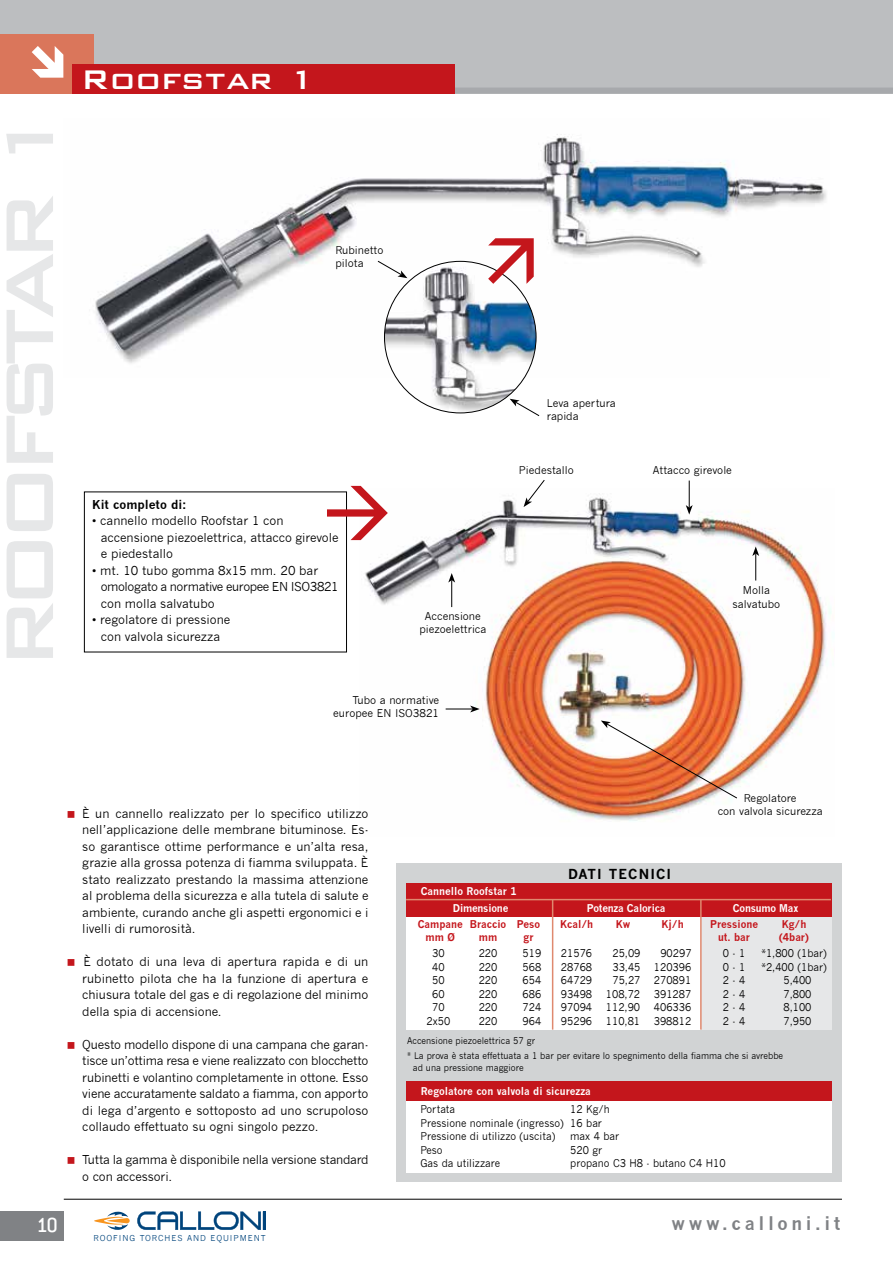
<style>
.page{position:relative;width:893px;height:1263px;background:#fff}
.page>*{position:absolute;margin:0;border:0;box-sizing:border-box;transform-origin:0 0}
.t1{font:500 90px "Bank Gothic BT";letter-spacing:-.13em;color:#e6e7e8}
.t2{font:500 36px "Bank Gothic BT";color:#fff}
.t3{font:500 22.5px "Conduit ITC";color:#fff}
.t4{font:700 18px "News Gothic";color:#808285}
.t5{font:700 13.5px "News Gothic";letter-spacing:.085em;color:#000}
.t6{font:12px/16.5px "News Gothic";color:#000;text-align:justify}
.t7{font:12px/16.5px "News Gothic";letter-spacing:-.025em;color:#000}
.t8{font:12px/16.5px "News Gothic";letter-spacing:-.02em;color:#000}
.t9{font:700 12px "News Gothic";color:#000}
.t10{font:10.5px/13.5px "News Gothic";color:#000;scale:.95 1}
.t11{font:10.5px/13.5px "News Gothic";color:#000;text-align:center}
.t12{font:700 10.5px "News Gothic";color:#c4161c;scale:.95 1}
.t13{font:700 10.5px/16.5px "News Gothic";letter-spacing:-.02em;color:#fff;scale:.95 1}
.t14{font:700 10.5px "News Gothic";color:#fff;scale:.95 1}
.t15{font:9px/15px "News Gothic";color:#000;scale:.95 1}
.t16{font:7.95px "News Gothic";color:#00447c}
</style>
<div class="page">
<div style="left:0;top:1211px;width:64px;height:30px;background:#808285"></div>
<img style="left:95px;top:134px;width:732px;height:244px">
<img style="left:384px;top:261px;width:152px;height:152px;border-radius:76px">
<svg style="left:510px;top:399px;width:30px;height:17px"></svg>
<svg style="left:377px;top:260px;width:30px;height:18px"></svg>
<svg style="left:488px;top:238px;width:46px;height:46px"></svg>
<div style="left:84px;top:491px;width:263px;height:161px;border:1px solid #000"></div>
<div style="left:0;top:0;width:893px;height:94px;background:#bcbec0"></div>
<div style="left:198px;top:88px;width:695px;height:6px;background:#a7a9ac"></div>
<div style="left:0;top:34px;width:94px;height:60px;background:#da765b"></div>
<div style="left:72px;top:64px;width:383px;height:30px;background:#c4161c"></div>
<hr style="left:64px;top:1199px;width:778px;height:1px;background:#000">
<img style="left:359px;top:493px;width:473px;height:328px">
<svg style="left:524px;top:480px;width:21px;height:27px"></svg>
<svg style="left:686px;top:481px;width:7px;height:34px"></svg>
<svg style="left:752px;top:546px;width:7px;height:34px"></svg>
<img style="left:601px;top:720px;width:137px;height:79px">
<svg style="left:448px;top:573px;width:7px;height:34px"></svg>
<svg style="left:327px;top:486px;width:61px;height:54px"></svg>
<div style="left:397px;top:864px;width:445px;height:318px;background:#d1d3d4"></div>
<div style="left:406px;top:910px;width:153px;height:120px;background:#fff"></div>
<div style="left:406px;top:1091px;width:425px;height:81px;background:#fff"></div>
<div style="left:553px;top:909px;width:213px;height:121px;background:#fff"></div>
<div style="left:701px;top:902px;width:130px;height:128px;background:#e6e7e8"></div>
<div style="left:406px;top:883px;width:425px;height:34px;background:#c4161c"></div>
<div style="left:406px;top:1081px;width:425px;height:20px;background:#c4161c"></div>
<hr style="left:552px;top:900px;width:1px;height:130px;background:#df896f">
<hr style="left:700px;top:900px;width:2px;height:130px;background:#df896f">
<hr style="left:406px;top:899px;width:425px;height:1px;background:#df896f">
<svg style="left:446px;top:705px;width:34px;height:7px"></svg>
<svg style="left:137px;top:1211px;width:129px;height:19px"></svg>
<svg style="left:94px;top:1212px;width:36px;height:18px"></svg>
<svg style="left:32px;top:46px;width:31px;height:32px"></svg>
<h1 class="t1" style="left:-20px;top:670px;width:565px;rotate:-90deg">roofstar 1</h1>
<h2 class="t2" style="left:81px;top:60px;width:237px">Roofstar 1</h2>
<p class="t11" style="left:335px;top:243px;width:49px;text-align:left">Rubinetto pilota</p>
<p class="t9" style="left:92px;top:497px;width:96px">Kit completo di:</p>
<p class="t6" style="left:101px;top:513px;width:239px;text-align:left;text-indent:-9px">• cannello modello Roofstar 1 con accensione piezoelettrica, attacco girevole e piedestallo</p>
<p class="t7" style="left:101px;top:562px;width:239px;text-indent:-9px">• mt. 10 tubo gomma 8x15 mm. 20 bar omologato a normative europee EN ISO3821 con molla salvatubo</p>
<p class="t6" style="left:92px;top:612px;width:140px;text-align:center">• regolatore di pressione con valvola sicurezza</p>
<p class="t11" style="left:419px;top:609px;width:69px">Accensione piezoelettrica</p>
<p class="t11" style="left:333px;top:693px;width:107px;text-align:right">Tubo a normative europee EN ISO3821</p>
<p class="t11" style="left:547px;top:396px;width:70px;text-align:left">Leva apertura rapida</p>
<p class="t11" style="left:519px;top:464px;width:56px">Piedestallo</p>
<p class="t11" style="left:653px;top:464px;width:81px">Attacco girevole</p>
<p class="t11" style="left:733px;top:584px;width:49px">Molla salvatubo</p>
<p class="t6" style="left:82px;top:805px;width:288px">È un cannello realizzato per lo specifico utilizzo nell’applicazione delle membrane bituminose. Es&shy;so garantisce ottime performance e un’alta resa, grazie alla grossa potenza di fiamma sviluppata. È stato realizzato prestando la massima attenzione al problema della sicurezza e alla tutela di salute e ambiente, curando anche gli aspetti ergonomici e i livelli di rumorosità.</p>
<p class="t6" style="left:82px;top:954px;width:288px">È dotato di una leva di apertura rapida e di un rubinetto pilota che ha la funzione di apertura e chiusura totale del gas e di regolazione del minimo della spia di accensione.</p>
<p class="t6" style="left:82px;top:1036px;width:288px">Questo modello dispone di una campana che garan&shy;tisce un’ottima resa e viene realizzato con blocchetto rubinetti e volantino completamente in ottone. Esso viene accuratamente saldato a fiamma, con apporto di lega d’argento e sottoposto ad uno scrupoloso collaudo effettuato su ogni singolo pezzo.</p>
<p class="t8" style="left:82px;top:1152px;width:288px">Tutta la gamma è disponibile nella versione standard o con accessori.</p>
<p class="t13" style="left:453px;top:883px;width:69px;text-indent:-32px">Cannello Roofstar 1<br>Dimensione</p>
<p class="t5" style="left:568px;top:866px;width:105px">Dati tecnici</p>
<p class="t11" style="left:718px;top:791px;width:107px">Regolatore<br>con valvola sicurezza</p>
<p class="t13" style="left:587px;top:899px;width:84px">Potenza Calorica</p>
<p class="t13" style="left:733px;top:899px;width:70px">Consumo Max</p>
<p class="t12" style="left:418px;top:918px;width:130px">Campane Braccio Peso</p>
<p class="t12" style="left:560px;top:918px;width:36px">Kcal/h</p>
<p class="t12" style="left:616px;top:918px;width:17px">Kw</p>
<p class="t12" style="left:662px;top:918px;width:25px">Kj/h</p>
<p class="t12" style="left:710px;top:918px;width:52px">Pressione</p>
<p class="t12" style="left:782px;top:918px;width:27px">Kg/h</p>
<p class="t12" style="left:426px;top:930px;width:32px">mm Ø</p>
<p class="t12" style="left:479px;top:930px;width:21px">mm</p>
<p class="t12" style="left:523px;top:930px;width:12px">gr</p>
<p class="t12" style="left:718px;top:930px;width:35px">ut. bar</p>
<p class="t12" style="left:779px;top:930px;width:33px">(4bar)</p>
<p class="t10" style="left:432px;top:947px;width:15px">30</p>
<p class="t10" style="left:479px;top:947px;width:21px">220</p>
<p class="t10" style="left:523px;top:947px;width:21px">519</p>
<p class="t10" style="left:561px;top:947px;width:34px">21576</p>
<p class="t10" style="left:612px;top:947px;width:31px">25,09</p>
<p class="t10" style="left:660px;top:947px;width:34px">90297</p>
<p class="t10" style="left:723px;top:947px;width:25px">0 - 1</p>
<p class="t10" style="left:761px;top:947px;width:70px">*1,800 (1bar)</p>
<p class="t10" style="left:432px;top:960px;width:15px">40</p>
<p class="t10" style="left:479px;top:960px;width:21px">220</p>
<p class="t10" style="left:523px;top:960px;width:21px">568</p>
<p class="t10" style="left:561px;top:960px;width:34px">28768</p>
<p class="t10" style="left:612px;top:960px;width:31px">33,45</p>
<p class="t10" style="left:654px;top:960px;width:41px">120396</p>
<p class="t10" style="left:723px;top:960px;width:25px">0 - 1</p>
<p class="t10" style="left:761px;top:960px;width:70px">*2,400 (1bar)</p>
<p class="t10" style="left:432px;top:974px;width:15px">50</p>
<p class="t10" style="left:479px;top:974px;width:21px">220</p>
<p class="t10" style="left:523px;top:974px;width:21px">654</p>
<p class="t10" style="left:561px;top:974px;width:34px">64729</p>
<p class="t10" style="left:612px;top:974px;width:31px">75,27</p>
<p class="t10" style="left:654px;top:974px;width:41px">270891</p>
<p class="t10" style="left:723px;top:974px;width:25px">2 - 4</p>
<p class="t10" style="left:783px;top:974px;width:31px">5,400</p>
<p class="t10" style="left:432px;top:987px;width:15px">60</p>
<p class="t10" style="left:479px;top:987px;width:21px">220</p>
<p class="t10" style="left:523px;top:987px;width:21px">686</p>
<p class="t10" style="left:561px;top:987px;width:34px">93498</p>
<p class="t10" style="left:606px;top:987px;width:38px">108,72</p>
<p class="t10" style="left:654px;top:987px;width:41px">391287</p>
<p class="t10" style="left:723px;top:987px;width:25px">2 - 4</p>
<p class="t10" style="left:783px;top:987px;width:31px">7,800</p>
<p class="t10" style="left:432px;top:1001px;width:15px">70</p>
<p class="t10" style="left:479px;top:1001px;width:21px">220</p>
<p class="t10" style="left:523px;top:1001px;width:21px">724</p>
<p class="t10" style="left:561px;top:1001px;width:34px">97094</p>
<p class="t10" style="left:606px;top:1001px;width:38px">112,90</p>
<p class="t10" style="left:654px;top:1001px;width:41px">406336</p>
<p class="t10" style="left:723px;top:1001px;width:25px">2 - 4</p>
<p class="t10" style="left:783px;top:1001px;width:31px">8,100</p>
<p class="t10" style="left:427px;top:1014px;width:26px">2x50</p>
<p class="t10" style="left:479px;top:1014px;width:21px">220</p>
<p class="t10" style="left:523px;top:1014px;width:21px">964</p>
<p class="t10" style="left:561px;top:1014px;width:34px">95296</p>
<p class="t10" style="left:606px;top:1014px;width:38px">110,81</p>
<p class="t10" style="left:654px;top:1014px;width:41px">398812</p>
<p class="t10" style="left:723px;top:1014px;width:25px">2 - 4</p>
<p class="t10" style="left:783px;top:1014px;width:31px">7,950</p>
<p class="t15" style="left:407px;top:1033px;width:397px">Accensione piezoelettrica 57 gr<br>* La prova è stata effettuata a 1 bar per evitare lo spegnimento della fiamma che si avrebbe</p>
<p class="t15" style="left:413px;top:1060px;width:118px">ad una pressione maggiore</p>
<p class="t14" style="left:421px;top:1085px;width:180px">Regolatore con valvola di sicurezza</p>
<p class="t10" style="left:420px;top:1103px;width:38px">Portata</p>
<p class="t10" style="left:420px;top:1103px;width:201px;text-indent:150px">12 Kg/h<br>Pressione nominale (ingresso) 16 bar<br>Pressione di utilizzo (uscita)</p>
<p class="t10" style="left:570px;top:1130px;width:53px">max 4 bar</p>
<p class="t10" style="left:420px;top:1143px;width:25px">Peso</p>
<p class="t10" style="left:570px;top:1143px;width:35px">520 gr</p>
<p class="t10" style="left:420px;top:1157px;width:85px">Gas da utilizzare</p>
<p class="t10" style="left:570px;top:1157px;width:165px">propano C3 H8 - butano C4 H10</p>
<h3 class="t3" style="left:37px;top:1212px;width:23px">10</h3>
<h3 class="t4" style="left:671px;top:1212px;width:170px">www.calloni.it</h3>
<p class="t16" style="left:94px;top:1233px;width:7px">roo</p>
<p class="t16" style="left:113px;top:1233px;width:12px">fing</p>
<p class="t16" style="left:140px;top:1233px;width:8px">torches</p>
<p class="t16" style="left:187px;top:1233px;width:68px">and equipment</p>
</div>
